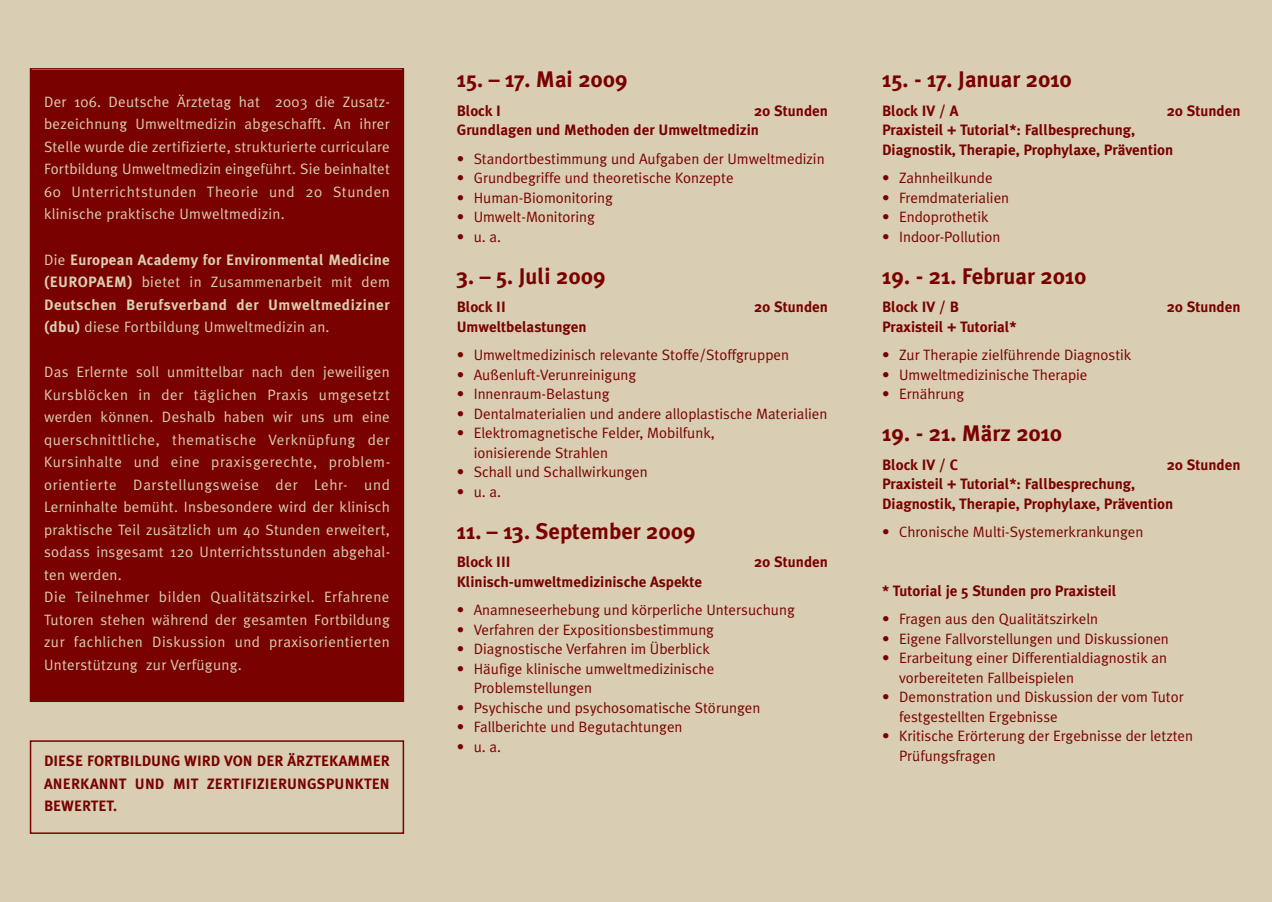
<style>
.page{position:relative;width:1272px;height:902px;background:#fff}
.page>*{position:absolute;margin:0;border:0;box-sizing:border-box;transform-origin:0 0}
.t1{font:700 22.5px "Meta Plus";color:#790100}
.t2{font:15px/19.5px "Meta Plus Normal";color:#790100}
.t3{font:15px/22.5px "Meta Plus Normal";letter-spacing:.02em;color:#d9ceb3;text-align:justify}
.t4{font:700 15px/19.5px "Meta Plus";color:#790100}
.t5{font:700 15px "Meta Plus";letter-spacing:.03em;color:#d9ceb3}
.s1{font-family:"Meta Plus Normal";font-weight:400}
.s2{font-family:"Meta Plus";font-weight:700}
</style>
<div class="page">
<div style="left:0;top:0;width:1271px;height:901px;background:#d9ceb3"></div>
<div style="left:30px;top:740px;width:374px;height:93px;border:2px solid #790100"></div>
<div style="left:31px;top:70px;width:371px;height:630px;background:#790100"></div>
<div style="left:30px;top:68px;width:374px;height:634px;border:2px solid #790100"></div>
<p class="t3" style="left:44px;top:90px;width:347px">Der 106. Deutsche Ärztetag hat 2003 die Zusatz&shy;bezeichnung Umweltmedizin abgeschafft. An ihrer Stelle wurde die zertifizierte, strukturierte curriculare Fortbildung Umweltmedizin eingeführt. Sie beinhaltet 60 Unterrichtstunden Theorie und 20 Stunden klinische praktische Umweltmedizin.</p>
<p class="t5" style="left:44px;top:250px;width:347px"><span class="s1">Die</span> European Academy for Environmental Medicine</p>
<p class="t3" style="left:44px;top:270px;width:347px"><span class="s2">(EUROPAEM)</span> bietet in Zusammenarbeit mit dem</p>
<p class="t5" style="left:44px;top:295px;width:347px">Deutschen Berufsverband der Umweltmediziner</p>
<p class="t3" style="left:44px;top:315px;width:287px"><span class="s2">(dbu)</span> diese Fortbildung Umweltmedizin an.</p>
<p class="t3" style="left:44px;top:360px;width:347px;text-align:left">Das Erlernte soll unmittelbar nach den jeweiligen Kursblöcken in der täglichen Praxis umgesetzt werden können. Deshalb haben wir uns um eine querschnittliche, thematische Verknüpfung der Kursinhalte und eine praxisgerechte, problem&shy;orientierte Darstellungsweise der Lehr- und Lerninhalte bemüht. Insbesondere wird der klinisch praktische Teil zusätzlich um 40 Stunden erweitert, sodass insgesamt 120 Unterrichtsstunden abgehal&shy;ten werden.<br>Die Teilnehmer bilden Qualitätszirkel. Erfahrene Tutoren stehen während der gesamten Fortbildung zur fachlichen Diskussion und praxisorientierten Unterstützung zur Verfügung.</p>
<p class="t4" style="left:44px;top:749px;width:347px;line-height:22.5px;text-align:justify">DIESE FORTBILDUNG WIRD VON DER ÄRZTEKAMMER ANERKANNT UND MIT ZERTIFIZIERUNGSPUNKTEN BEWERTET.</p>
<h1 class="t1" style="left:456px;top:66px;width:173px">15. – 17. Mai 2009</h1>
<p class="t4" style="left:456px;top:101px;width:46px">Block I</p>
<p class="t4" style="left:456px;top:101px;width:373px;text-indent:297px">20 Stunden<br>Grundlagen und Methoden der Umweltmedizin</p>
<p class="t2" style="left:456px;top:149px;width:369px">• Standortbestimmung und Aufgaben der Umweltmedizin</p>
<p class="t2" style="left:456px;top:168px;width:278px">• Grundbegriffe und theoretische Konzepte</p>
<p class="t2" style="left:456px;top:188px;width:158px">• Human-Biomonitoring</p>
<p class="t2" style="left:456px;top:207px;width:140px">• Umwelt-Monitoring</p>
<p class="t2" style="left:456px;top:227px;width:46px">• u. a.</p>
<h1 class="t1" style="left:456px;top:263px;width:150px">3. – 5. Juli 2009</h1>
<p class="t4" style="left:456px;top:297px;width:51px">Block II</p>
<p class="t4" style="left:754px;top:297px;width:75px">20 Stunden</p>
<p class="t4" style="left:456px;top:317px;width:131px">Umweltbelastungen</p>
<p class="t2" style="left:456px;top:345px;width:334px">• Umweltmedizinisch relevante Stoffe/Stoffgruppen</p>
<p class="t2" style="left:456px;top:365px;width:181px">• Außenluft-Verunreinigung</p>
<p class="t2" style="left:456px;top:384px;width:154px">• Innenraum-Belastung</p>
<p class="t2" style="left:456px;top:404px;width:372px">• Dentalmaterialien und andere alloplastische Materialien</p>
<p class="t2" style="left:473px;top:423px;width:242px;text-indent:-17px">• Elektromagnetische Felder, Mobilfunk, ionisierende Strahlen</p>
<p class="t2" style="left:456px;top:462px;width:193px">• Schall und Schallwirkungen</p>
<p class="t2" style="left:456px;top:482px;width:46px">• u. a.</p>
<h1 class="t1" style="left:456px;top:518px;width:241px">11. – 13. September 2009</h1>
<p class="t4" style="left:456px;top:552px;width:55px">Block III</p>
<p class="t4" style="left:754px;top:552px;width:75px">20 Stunden</p>
<p class="t4" style="left:456px;top:572px;width:247px">Klinisch-umweltmedizinische Aspekte</p>
<p class="t2" style="left:456px;top:600px;width:339px">• Anamneseerhebung und körperliche Untersuchung</p>
<p class="t2" style="left:456px;top:620px;width:259px">• Verfahren der Expositionsbestimmung</p>
<p class="t2" style="left:456px;top:639px;width:254px">• Diagnostische Verfahren im Überblick</p>
<p class="t2" style="left:473px;top:659px;width:242px;text-indent:-17px">• Häufige klinische umweltmedizinische<br>Problemstellungen</p>
<p class="t2" style="left:456px;top:698px;width:305px">• Psychische und psychosomatische Störungen</p>
<p class="t2" style="left:456px;top:717px;width:227px">• Fallberichte und Begutachtungen</p>
<p class="t2" style="left:456px;top:737px;width:46px">• u. a.</p>
<h1 class="t1" style="left:882px;top:66px;width:191px">15. - 17. Januar 2010</h1>
<p class="t4" style="left:882px;top:101px;width:78px">Block IV / A</p>
<p class="t4" style="left:1166px;top:101px;width:75px">20 Stunden</p>
<p class="t4" style="left:882px;top:120px;width:292px">Praxisteil + Tutorial*: Fallbesprechung,<br>Diagnostik, Therapie, Prophylaxe, Prävention</p>
<p class="t2" style="left:882px;top:168px;width:112px">• Zahnheilkunde</p>
<p class="t2" style="left:882px;top:188px;width:129px">• Fremdmaterialien</p>
<p class="t2" style="left:882px;top:207px;width:108px">• Endoprothetik</p>
<p class="t2" style="left:882px;top:227px;width:120px">• Indoor-Pollution</p>
<h1 class="t1" style="left:882px;top:263px;width:206px">19. - 21. Februar 2010</h1>
<p class="t4" style="left:882px;top:297px;width:78px">Block IV / B</p>
<p class="t4" style="left:1166px;top:297px;width:75px">20 Stunden</p>
<p class="t4" style="left:882px;top:317px;width:136px">Praxisteil + Tutorial*</p>
<p class="t2" style="left:882px;top:345px;width:251px">• Zur Therapie zielführende Diagnostik</p>
<p class="t2" style="left:882px;top:365px;width:207px">• Umweltmedizinische Therapie</p>
<p class="t2" style="left:882px;top:384px;width:84px">• Ernährung</p>
<h1 class="t1" style="left:882px;top:420px;width:181px">19. - 21. März 2010</h1>
<p class="t4" style="left:882px;top:455px;width:77px">Block IV / C</p>
<p class="t4" style="left:1166px;top:455px;width:75px">20 Stunden</p>
<p class="t4" style="left:882px;top:474px;width:292px">Praxisteil + Tutorial*: Fallbesprechung,<br>Diagnostik, Therapie, Prophylaxe, Prävention</p>
<p class="t2" style="left:882px;top:522px;width:263px">• Chronische Multi-Systemerkrankungen</p>
<p class="t4" style="left:882px;top:581px;width:236px">* Tutorial je 5 Stunden pro Praxisteil</p>
<p class="t2" style="left:882px;top:609px;width:217px">• Fragen aus den Qualitätszirkeln</p>
<p class="t2" style="left:882px;top:629px;width:288px">• Eigene Fallvorstellungen und Diskussionen</p>
<p class="t2" style="left:899px;top:648px;width:269px;text-indent:-17px">• Erarbeitung einer Differentialdiagnostik an vorbereiteten Fallbeispielen</p>
<p class="t2" style="left:899px;top:687px;width:286px;text-indent:-17px">• Demonstration und Diskussion der vom Tutor festgestellten Ergebnisse</p>
<p class="t2" style="left:899px;top:726px;width:295px;text-indent:-17px">• Kritische Erörterung der Ergebnisse der letzten<br>Prüfungsfragen</p>
</div>
